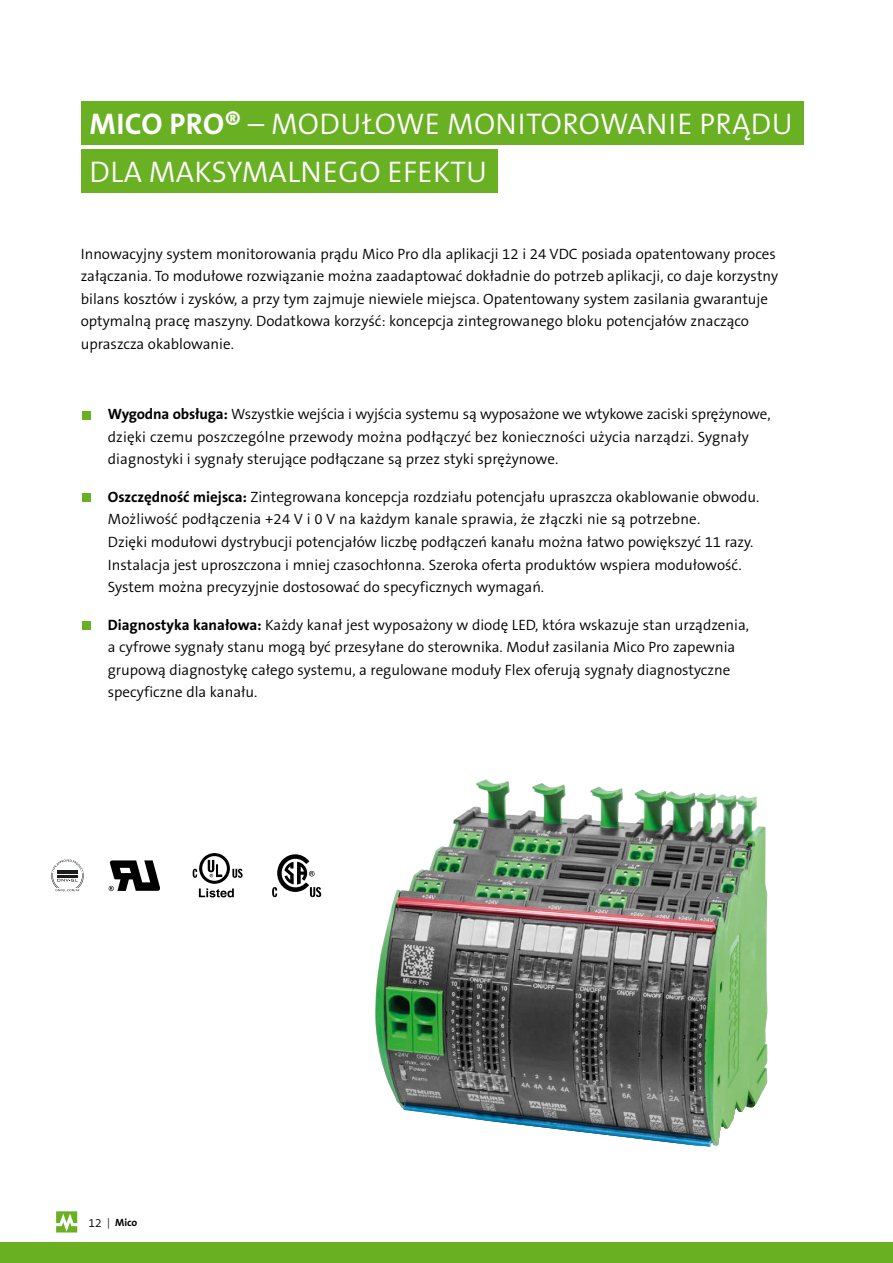
<style>
.page{position:relative;width:893px;height:1263px;background:#fff}
.page>*{position:absolute;margin:0;border:0;box-sizing:border-box;transform-origin:0 0}
.t1{font:300 30px/48px "The Sans B Plus W4";letter-spacing:.015em;color:#fff}
.t2{font:300 15px/22.5px "The Sans B Plus W4";color:#000}
.t3{font:700 10.5px "The Sans B Plus W7";color:#000}
.s1{font-family:"The Sans B Plus W7";font-weight:700}
.s2{font-family:"The Sans B Plus W4";font-weight:300;font-size:12px}
.s3{font-family:"The Sans B Plus W4";font-weight:300}
</style>
<div class="page">
<svg style="left:56px;top:1211px;width:22px;height:22px"></svg>
<svg style="left:56px;top:1211px;width:21px;height:21px"></svg>
<div style="left:0;top:1242px;width:893px;height:21px;background:#6ab023"></div>
<img style="left:375px;top:779px;width:393px;height:368px">
<svg style="left:193px;top:853px;width:50px;height:44px"></svg>
<svg style="left:272px;top:854px;width:49px;height:43px"></svg>
<svg style="left:109px;top:860px;width:51px;height:31px"></svg>
<div style="left:82px;top:411px;width:9px;height:8px;background:#6ab023"></div>
<div style="left:82px;top:493px;width:9px;height:9px;background:#6ab023"></div>
<div style="left:82px;top:621px;width:9px;height:8px;background:#6ab023"></div>
<svg style="left:51px;top:859px;width:33px;height:33px"></svg>
<div style="left:81px;top:101px;width:723px;height:43px;background:#6ab023"></div>
<div style="left:81px;top:149px;width:416px;height:43px;background:#6ab023"></div>
<h1 class="t1" style="left:90px;top:100px;width:705px"><span class="s1">MICO PRO®</span> – MODUŁOWE MONITOROWANIE PRĄDU<br>DLA MAKSYMALNEGO EFEKTU</h1>
<p class="t2" style="left:81px;top:242px;width:699px">Innowacyjny system monitorowania prądu Mico Pro dla aplikacji 12 i 24 VDC posiada opatentowany proces załączania. To modułowe rozwiązanie można zaadaptować dokładnie do potrzeb aplikacji, co daje korzystny bilans kosztów i zysków, a przy tym zajmuje niewiele miejsca. Opatentowany system zasilania gwarantuje optymalną pracę maszyny. Dodatkowa korzyść: koncepcja zintegrowanego bloku potencjałów znacząco upraszcza okablowanie.</p>
<p class="t2" style="left:108px;top:403px;width:664px"><span class="s1">Wygodna obsługa:</span> Wszystkie wejścia i wyjścia systemu są wyposażone we wtykowe zaciski sprężynowe, dzięki czemu poszczególne przewody można podłączyć bez konieczności użycia narządzi. Sygnały diagnostyki i sygnały sterujące podłączane są przez styki sprężynowe.</p>
<p class="t2" style="left:108px;top:486px;width:653px"><span class="s1">Oszczędność miejsca:</span> Zintegrowana koncepcja rozdziału potencjału upraszcza okablowanie obwodu.<br>Możliwość podłączenia +24 V i 0 V na każdym kanale sprawia, że złączki nie są potrzebne.<br>Dzięki modułowi dystrybucji potencjałów liczbę podłączeń kanału można łatwo powiększyć 11 razy.<br>Instalacja jest uproszczona i mniej czasochłonna. Szeroka oferta produktów wspiera modułowość.<br>System można precyzyjnie dostosować do specyficznych wymagań.</p>
<p class="t2" style="left:108px;top:613px;width:643px"><span class="s1">Diagnostyka kanałowa:</span> Każdy kanał jest wyposażony w diodę LED, która wskazuje stan urządzenia, a cyfrowe sygnały stanu mogą być przesyłane do sterownika. Moduł zasilania Mico Pro zapewnia grupową diagnostykę całego systemu, a regulowane moduły Flex oferują sygnały diagnostyczne specyficzne dla kanału.</p>
<p class="t3" style="left:88px;top:1216px;width:50px"><span class="s2">12</span> <span class="s3">|</span> Mico</p>
</div>
